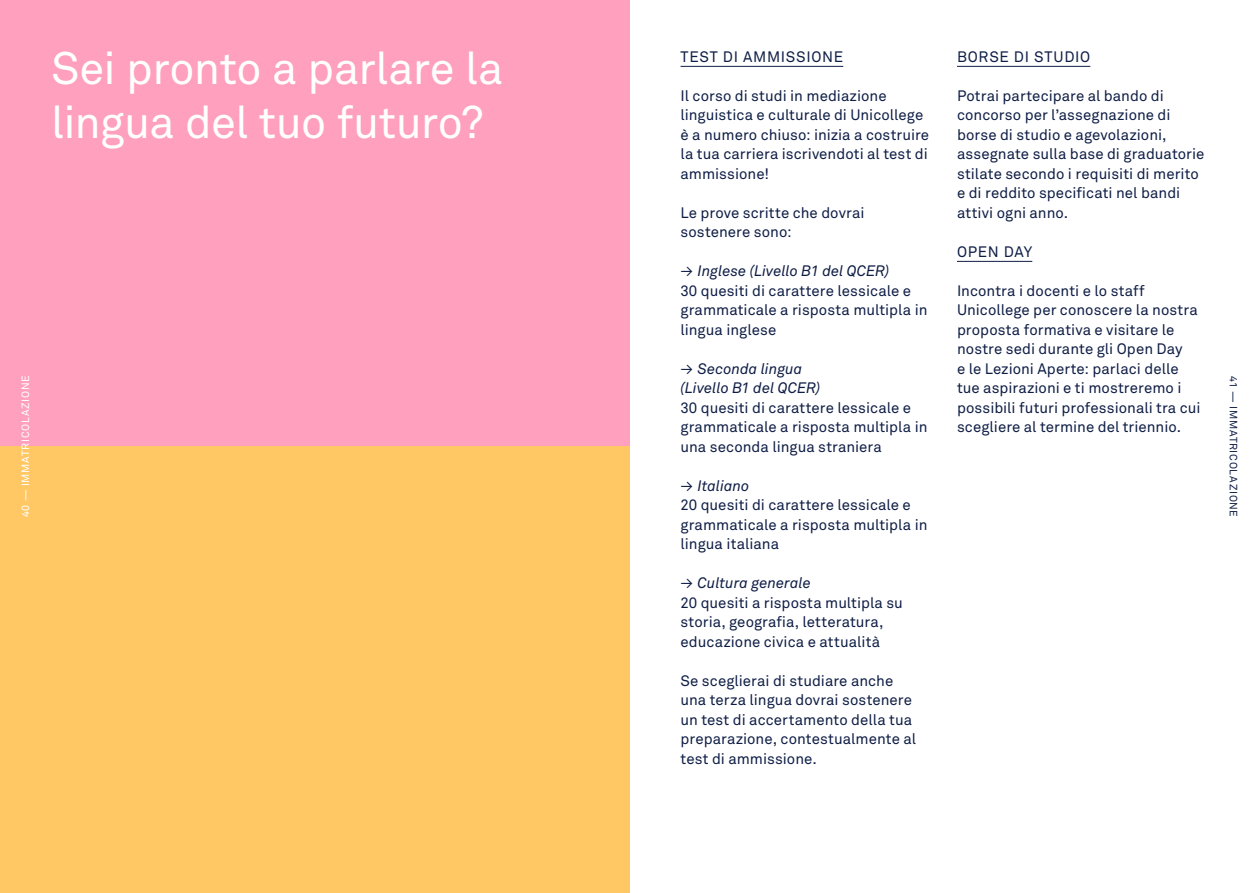
<style>
.page{position:relative;width:1259px;height:893px;background:#fff}
.page>*{position:absolute;margin:0;border:0;box-sizing:border-box;transform-origin:0 0}
.t1{font:45px/54px "Akkurat Pro";letter-spacing:-.015em;color:#fff}
.t2{font:15px/19.5px "Akkurat Pro";letter-spacing:.005em;color:#0f1e46}
.t3{font:italic 15px "Akkurat Pro";color:#0f1e46}
.t4{font:15px "Akkurat Pro";letter-spacing:.045em;color:#0f1e46}
.t5{font:10.5px "Akkurat Pro";letter-spacing:.06em;color:#fff}
.t6{font:10.5px "Akkurat Pro";letter-spacing:.06em;color:#0f1e46}
</style>
<div class="page">
<div style="left:0;top:0;width:629px;height:893px;background:#ffa0be"></div>
<div style="left:0;top:446px;width:629px;height:447px;background:#ffc864"></div>
<hr style="left:680px;top:66px;width:163px;height:1px;background:#0f1e46">
<hr style="left:957px;top:66px;width:133px;height:1px;background:#0f1e46">
<hr style="left:957px;top:261px;width:75px;height:1px;background:#0f1e46">
<p class="t1" style="left:51px;top:42px;width:454px">Sei pronto a parlare la lingua del tuo futuro?</p>
<p class="t4" style="left:680px;top:48px;width:164px">TEST DI AMMISSIONE</p>
<p class="t2" style="left:680px;top:86px;width:250px">Il corso di studi in mediazione linguistica e culturale di Unicollege è a numero chiuso: inizia a costruire la tua carriera iscrivendoti al test di ammissione!</p>
<p class="t2" style="left:680px;top:203px;width:185px">Le prove scritte che dovrai sostenere sono:</p>
<p class="t3" style="left:680px;top:262px;width:210px">→ Inglese (Livello B1 del QCER)</p>
<p class="t2" style="left:680px;top:281px;width:248px">30 quesiti di carattere lessicale e grammaticale a risposta multipla in lingua inglese</p>
<p class="t3" style="left:680px;top:360px;width:123px">→ Seconda lingua</p>
<p class="t3" style="left:680px;top:379px;width:141px">(Livello B1 del QCER)</p>
<p class="t2" style="left:680px;top:398px;width:248px">30 quesiti di carattere lessicale e grammaticale a risposta multipla in una seconda lingua straniera</p>
<p class="t3" style="left:680px;top:477px;width:70px">→ Italiano</p>
<p class="t2" style="left:680px;top:496px;width:248px">20 quesiti di carattere lessicale e grammaticale a risposta multipla in lingua italiana</p>
<p class="t3" style="left:680px;top:574px;width:132px">→ Cultura generale</p>
<p class="t2" style="left:680px;top:593px;width:224px">20 quesiti a risposta multipla su storia, geografia, letteratura, educazione civica e attualità</p>
<p class="t2" style="left:680px;top:671px;width:237px">Se sceglierai di studiare anche una terza lingua dovrai sostenere un test di accertamento della tua preparazione, contestualmente al test di ammissione.</p>
<p class="t4" style="left:957px;top:48px;width:135px">BORSE DI STUDIO</p>
<p class="t2" style="left:957px;top:86px;width:249px">Potrai partecipare al bando di concorso per l’assegnazione di borse di studio e agevolazioni, assegnate sulla base di graduatorie stilate secondo i requisiti di merito e di reddito specificati nel bandi attivi ogni anno.</p>
<p class="t2" style="left:957px;top:242px;width:77px">OPEN DAY</p>
<p class="t2" style="left:957px;top:281px;width:245px">Incontra i docenti e lo staff Unicollege per conoscere la nostra proposta formativa e visitare le nostre sedi durante gli Open Day<br>e le Lezioni Aperte: parlaci delle tue aspirazioni e ti mostreremo i possibili futuri professionali tra cui scegliere al termine del triennio.</p>
<p class="t5" style="left:20px;top:517px;width:143px;rotate:-90deg">40 — IMMATRICOLAZIONE</p>
<p class="t6" style="left:1239px;top:376px;width:143px;rotate:90deg">41 — IMMATRICOLAZIONE</p>
</div>
